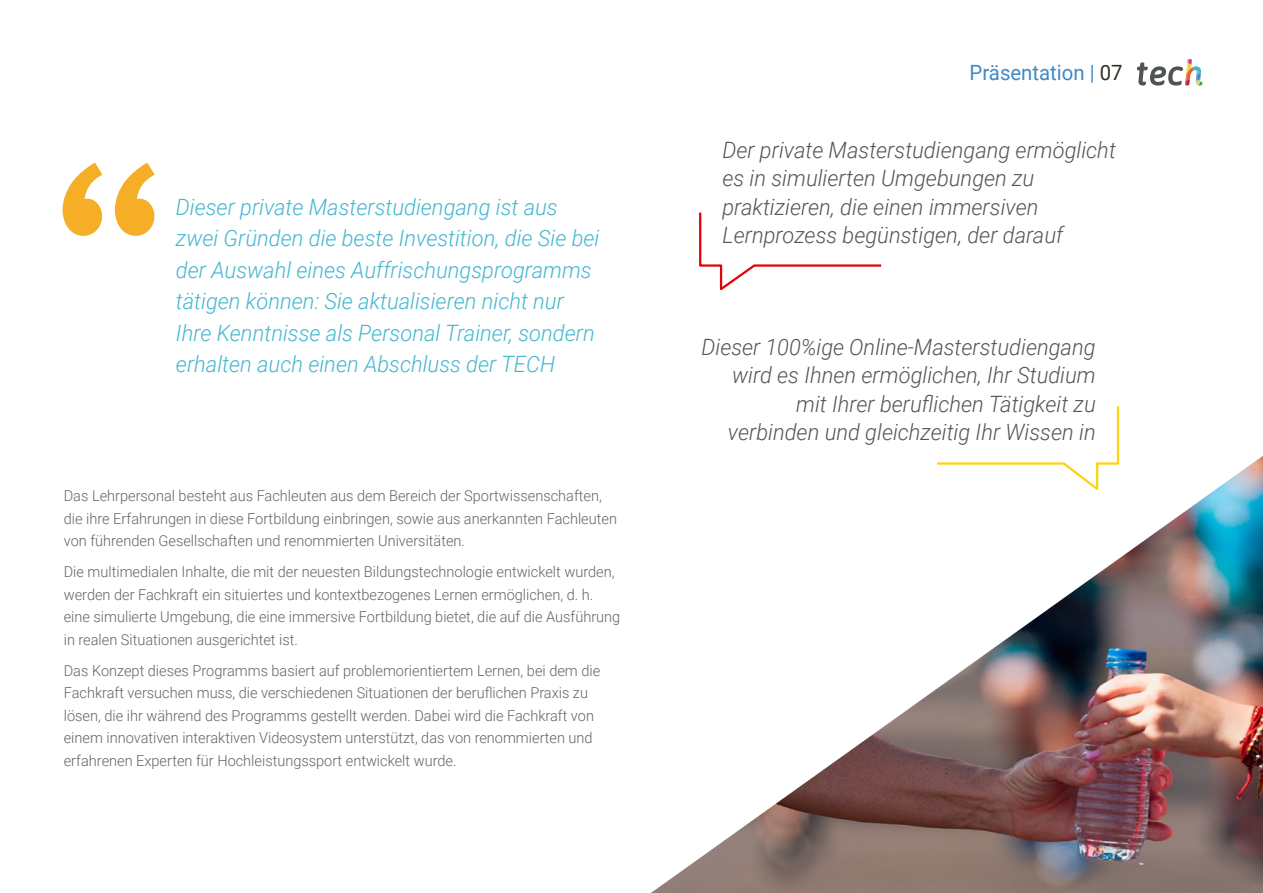
<style>
.page{position:relative;width:1263px;height:893px;background:#fff}
.page>*{position:absolute;margin:0;border:0;box-sizing:border-box;transform-origin:0 0}
.t1{font:italic 300 22.5px/28.5px "Roboto";color:#52555b;text-align:right}
.t2{font:italic 300 22.5px/31.5px "Roboto";color:#43b7cf}
.t3{font:21px "Roboto";color:#4089c5}
.t4{font:300 15px/22.5px "Roboto";color:#61646a}
.s1{color:#312e20}
</style>
<div class="page">
<svg style="left:63px;top:163px;width:92px;height:73px"></svg>
<img style="left:651px;top:456px;width:612px;height:437px">
<svg style="left:935px;top:406px;width:185px;height:87px"></svg>
<svg style="left:699px;top:212px;width:183px;height:79px"></svg>
<svg style="left:1137px;top:59px;width:65px;height:27px"></svg>
<p class="t2" style="left:176px;top:190px;width:425px">Dieser private Masterstudiengang ist aus zwei Gründen die beste Investition, die Sie bei der Auswahl eines Auffrischungsprogramms tätigen können: Sie aktualisieren nicht nur Ihre Kenntnisse als Personal Trainer, sondern erhalten auch einen Abschluss der TECH</p>
<p class="t4" style="left:64px;top:484px;width:555px">Das Lehrpersonal besteht aus Fachleuten aus dem Bereich der Sportwissenschaften, die ihre Erfahrungen in diese Fortbildung einbringen, sowie aus anerkannten Fachleuten von führenden Gesellschaften und renommierten Universitäten.</p>
<p class="t4" style="left:64px;top:560px;width:558px">Die multimedialen Inhalte, die mit der neuesten Bildungstechnologie entwickelt wurden, werden der Fachkraft ein situiertes und kontextbezogenes Lernen ermöglichen, d. h. eine simulierte Umgebung, die eine immersive Fortbildung bietet, die auf die Ausführung in realen Situationen ausgerichtet ist.</p>
<p class="t4" style="left:64px;top:659px;width:538px">Das Konzept dieses Programms basiert auf problemorientiertem Lernen, bei dem die Fachkraft versuchen muss, die verschiedenen Situationen der beruflichen Praxis zu lösen, die ihr während des Programms gestellt werden. Dabei wird die Fachkraft von einem innovativen interaktiven Videosystem unterstützt, das von renommierten und erfahrenen Experten für Hochleistungssport entwickelt wurde.</p>
<h2 class="t3" style="left:969px;top:57px;width:155px">Präsentation | <span class="s1">07</span></h2>
<h1 class="t1" style="left:722px;top:135px;width:395px;text-align:left">Der private Masterstudiengang ermöglicht es in simulierten Umgebungen zu praktizieren, die einen immersiven Lernprozess begünstigen, der darauf</h1>
<h1 class="t1" style="left:701px;top:331px;width:396px">Dieser 100%ige Online-Masterstudiengang wird es Ihnen ermöglichen, Ihr Studium mit Ihrer beruflichen Tätigkeit zu verbinden und gleichzeitig Ihr Wissen in</h1>
</div>
